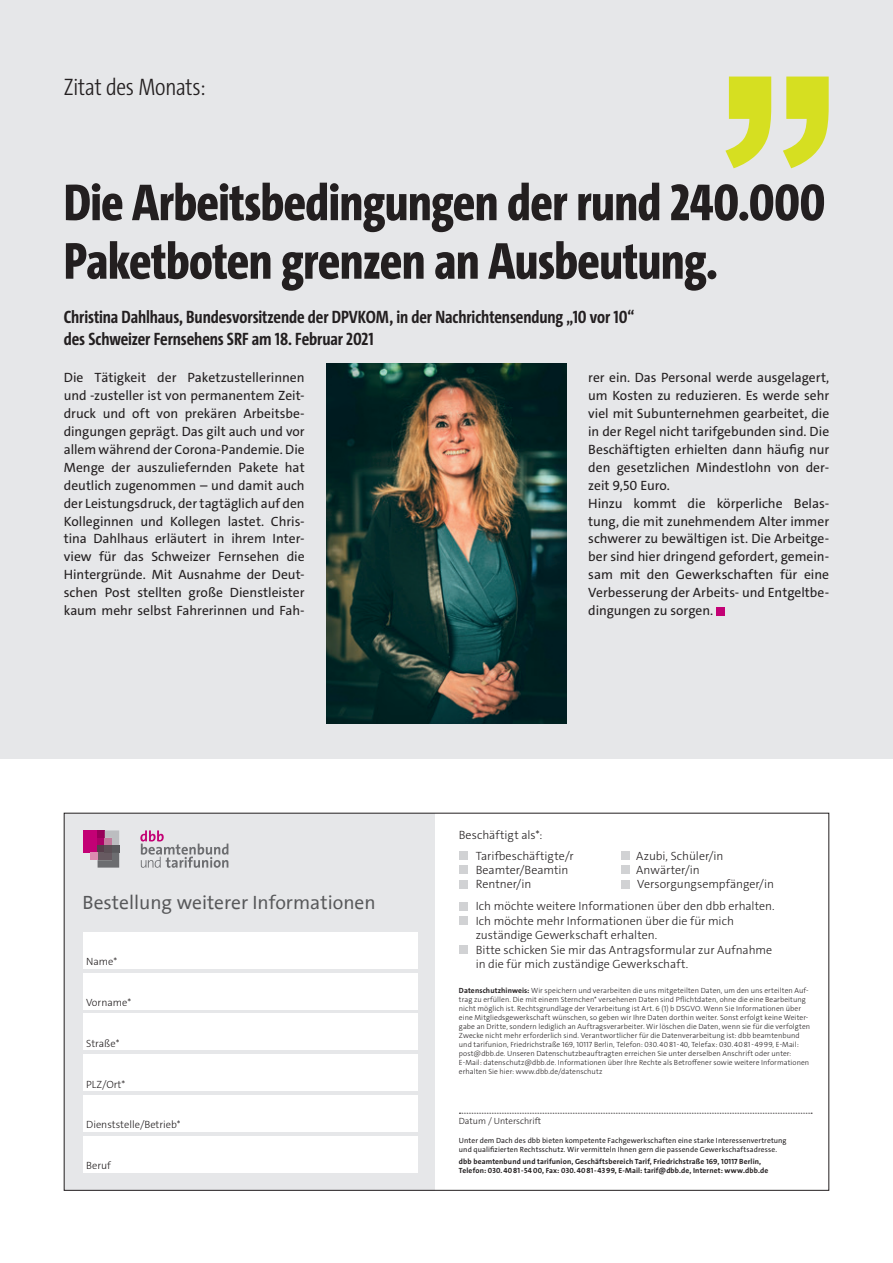
<style>
.page{position:relative;width:893px;height:1263px;background:#fff}
.page>*{position:absolute;margin:0;border:0;box-sizing:border-box;transform-origin:0 0}
._03_Überschrift_34pt{font:800 52.5px/58.5px "The Sans Cd LF8";letter-spacing:-.01em;color:#231f20}
._02_Dachzeile_16pt{font:300 24px "The Sans Cd LF3";letter-spacing:-.01em;color:#231f20}
.t1{font:19.5px "The Sans Office";color:#57585a}
._04_Einleitung{font:700 18px "The Sans Cd LF7";letter-spacing:-.005em;color:#231f20}
._05_Fliesstext{font:13.5px/18px "The Sans C4 s";color:#231f20;text-align:justify}
.t2{font:300 12px "The Sans C4 s";color:#231f20}
.t3{font:300 10.5px "The Sans C4 s";color:#231f20}
.t4{font:300 9px "The Sans C4 s";color:#231f20}
.t5{font:300 7.5px/9px "The Sans C4 s";letter-spacing:.01em;color:#231f20}
.t6{font:7.5px/9px "The Sans C4 s";letter-spacing:.015em;color:#231f20}
.t7{font:700 7.5px "The Sans C4 s";letter-spacing:.015em;color:#231f20}
.s1{font-weight:700}
</style>
<div class="page">
<div style="left:0;top:0;width:893px;height:759px;background:#e6e7e9"></div>
<div style="left:64px;top:813px;width:370px;height:378px;background:#e6e7e9"></div>
<div style="left:83px;top:932px;width:335px;height:36px;background:#fff"></div>
<div style="left:83px;top:973px;width:335px;height:36px;background:#fff"></div>
<div style="left:83px;top:1014px;width:335px;height:36px;background:#fff"></div>
<div style="left:83px;top:1054px;width:335px;height:37px;background:#fff"></div>
<div style="left:83px;top:1095px;width:335px;height:36px;background:#fff"></div>
<div style="left:83px;top:1136px;width:335px;height:36px;background:#fff"></div>
<div style="left:459px;top:851px;width:8px;height:9px;background:#d1d2d4"></div>
<div style="left:621px;top:851px;width:8px;height:9px;background:#d1d2d4"></div>
<div style="left:459px;top:865px;width:8px;height:9px;background:#d1d2d4"></div>
<div style="left:621px;top:865px;width:8px;height:9px;background:#d1d2d4"></div>
<div style="left:459px;top:880px;width:8px;height:8px;background:#d1d2d4"></div>
<div style="left:621px;top:880px;width:8px;height:8px;background:#d1d2d4"></div>
<div style="left:459px;top:902px;width:8px;height:8px;background:#d1d2d4"></div>
<div style="left:459px;top:916px;width:8px;height:9px;background:#d1d2d4"></div>
<div style="left:459px;top:945px;width:8px;height:8px;background:#d1d2d4"></div>
<svg style="left:459px;top:1113px;width:353px;height:1px"></svg>
<svg style="left:140px;top:830px;width:88px;height:38px"></svg>
<div style="left:83px;top:830px;width:15px;height:23px;background:#c30175"></div>
<div style="left:98px;top:830px;width:7px;height:8px;background:#970059"></div>
<div style="left:98px;top:838px;width:7px;height:7px;background:#ac0167"></div>
<div style="left:98px;top:845px;width:7px;height:8px;background:#573e4b"></div>
<svg style="left:105px;top:830px;width:14px;height:15px"></svg>
<div style="left:105px;top:845px;width:7px;height:8px;background:#5c5056"></div>
<div style="left:112px;top:845px;width:7px;height:8px;background:#5a5a5d"></div>
<svg style="left:98px;top:853px;width:21px;height:14px"></svg>
<div style="left:90px;top:853px;width:8px;height:7px;background:#dc8bb0"></div>
<svg style="left:725px;top:77px;width:104px;height:91px"></svg>
<div style="left:716px;top:607px;width:9px;height:8px;background:#c30175"></div>
<img style="left:326px;top:364px;width:241px;height:359px">
<p class="_02_Dachzeile_16pt" style="left:64px;top:71px;width:143px">Zitat des Monats:</p>
<p class="_03_Überschrift_34pt" style="left:64px;top:172px;width:763px">Die Arbeitsbedingungen der rund 240.000<br>Paketboten grenzen an Ausbeutung.</p>
<p class="_04_Einleitung" style="left:64px;top:306px;width:572px">Christina Dahlhaus, Bundesvorsitzende der DPVKOM, in der Nachrichtensendung „10 vor 10“</p>
<p class="_04_Einleitung" style="left:64px;top:327px;width:311px">des Schweizer Fernsehens SRF am 18. Februar 2021</p>
<p class="_05_Fliesstext" style="left:64px;top:368px;width:242px">Die Tätigkeit der Paketzustellerinnen und -zusteller ist von permanentem Zeit&shy;druck und oft von prekären Arbeitsbe&shy;dingungen geprägt. Das gilt auch und vor allem während der Corona-Pandemie. Die Menge der auszuliefernden Pakete hat deutlich zugenommen – und damit auch der Leistungsdruck, der tagtäglich auf den Kolleginnen und Kollegen lastet. Chris&shy;tina Dahlhaus erläutert in ihrem Inter&shy;view für das Schweizer Fernsehen die Hintergründe. Mit Ausnahme der Deut&shy;schen Post stellten große Dienstleister kaum mehr selbst Fahrerinnen und Fah-</p>
<p class="_05_Fliesstext" style="left:588px;top:368px;width:242px">rer ein. Das Personal werde ausgelagert, um Kosten zu reduzieren. Es werde sehr viel mit Subunternehmen gearbeitet, die in der Regel nicht tarifgebunden sind. Die Beschäftigten erhielten dann häufig nur den gesetzlichen Mindestlohn von der&shy;zeit 9,50 Euro.</p>
<p class="_05_Fliesstext" style="left:588px;top:494px;width:242px">Hinzu kommt die körperliche Belas&shy;tung, die mit zunehmendem Alter immer schwerer zu bewältigen ist. Die Arbeitge&shy;ber sind hier dringend gefordert, gemein&shy;sam mit den Gewerkschaften für eine Verbesserung der Arbeits- und Entgeltbe&shy;dingungen zu sorgen.</p>
<p class="t1" style="left:83px;top:892px;width:295px">Bestellung weiterer Informationen</p>
<p class="t3" style="left:86px;top:955px;width:33px">Name*</p>
<p class="t3" style="left:86px;top:996px;width:47px">Vorname*</p>
<p class="t3" style="left:86px;top:1036px;width:35px">Straße*</p>
<p class="t3" style="left:86px;top:1077px;width:41px">PLZ/Ort*</p>
<p class="t3" style="left:86px;top:1118px;width:96px">Dienststelle/Betrieb*</p>
<p class="t3" style="left:86px;top:1159px;width:26px">Beruf</p>
<p class="t2" style="left:459px;top:827px;width:85px">Beschäftigt als*:</p>
<p class="t2" style="left:476px;top:848px;width:99px">Tarifbeschäftigte/r</p>
<p class="t2" style="left:636px;top:848px;width:89px">Azubi, Schüler/in</p>
<p class="t2" style="left:476px;top:862px;width:94px">Beamter/Beamtin</p>
<p class="t2" style="left:636px;top:862px;width:65px">Anwärter/in</p>
<p class="t2" style="left:476px;top:877px;width:57px">Rentner/in</p>
<p class="t2" style="left:637px;top:877px;width:138px">Versorgungsempfänger/in</p>
<p class="t2" style="left:476px;top:898px;width:301px">Ich möchte weitere Informationen über den dbb erhalten.</p>
<p class="t2" style="left:476px;top:913px;width:260px">Ich möchte mehr Informationen über die für mich</p>
<p class="t2" style="left:476px;top:927px;width:183px">zuständige Gewerkschaft erhalten.</p>
<p class="t2" style="left:476px;top:942px;width:298px">Bitte schicken Sie mir das Antragsformular zur Aufnahme</p>
<p class="t2" style="left:476px;top:956px;width:214px">in die für mich zuständige Gewerkschaft.</p>
<p class="t5" style="left:459px;top:985px;width:353px"><span class="s1">Datenschutzhinweis:</span> Wir speichern und verarbeiten die uns mitgeteilten Daten, um den uns erteilten Auf&shy;trag zu erfüllen. Die mit einem Sternchen* versehenen Daten sind Pflichtdaten, ohne die eine Bearbeitung nicht möglich ist. Rechtsgrundlage der Verarbeitung ist Art. 6 (1) b DSGVO. Wenn Sie Informationen über eine Mitgliedsgewerkschaft wünschen, so geben wir Ihre Daten dorthin weiter. Sonst erfolgt keine Weiter&shy;gabe an Dritte, sondern lediglich an Auftragsverarbeiter. Wir löschen die Daten, wenn sie für die verfolgten Zwecke nicht mehr erforderlich sind. Verantwortlicher für die Datenverarbeitung ist: dbb beamtenbund und tarifunion, Friedrichstraße 169, 10117 Berlin, Telefon: 030. 40 81 - 40, Telefax: 030. 40 81 - 49 99, E-Mail: post@dbb.de. Unseren Datenschutzbeauftragten erreichen Sie unter derselben Anschrift oder unter:<br>E-Mail: datenschutz@dbb.de. Informationen über Ihre Rechte als Betroffener sowie weitere Informationen erhalten Sie hier: www.dbb.de/datenschutz</p>
<p class="t4" style="left:459px;top:1115px;width:84px">Datum / Unterschrift</p>
<p class="t6" style="left:459px;top:1135px;width:329px">Unter dem Dach des dbb bieten kompetente Fachgewerkschaften eine starke Interessenvertretung und qualifizierten Rechtsschutz. Wir vermitteln Ihnen gern die passende Gewerkschaftsadresse.</p>
<p class="t7" style="left:459px;top:1156px;width:304px">dbb beamtenbund und tarifunion, Geschäftsbereich Tarif, Friedrichstraße 169, 10117 Berlin,</p>
<p class="t7" style="left:459px;top:1165px;width:311px">Telefon: 030. 40 81 - 54 00, Fax: 030. 40 81 - 43 99, E-Mail: tarif@dbb.de, Internet: www.dbb.de</p>
</div>
